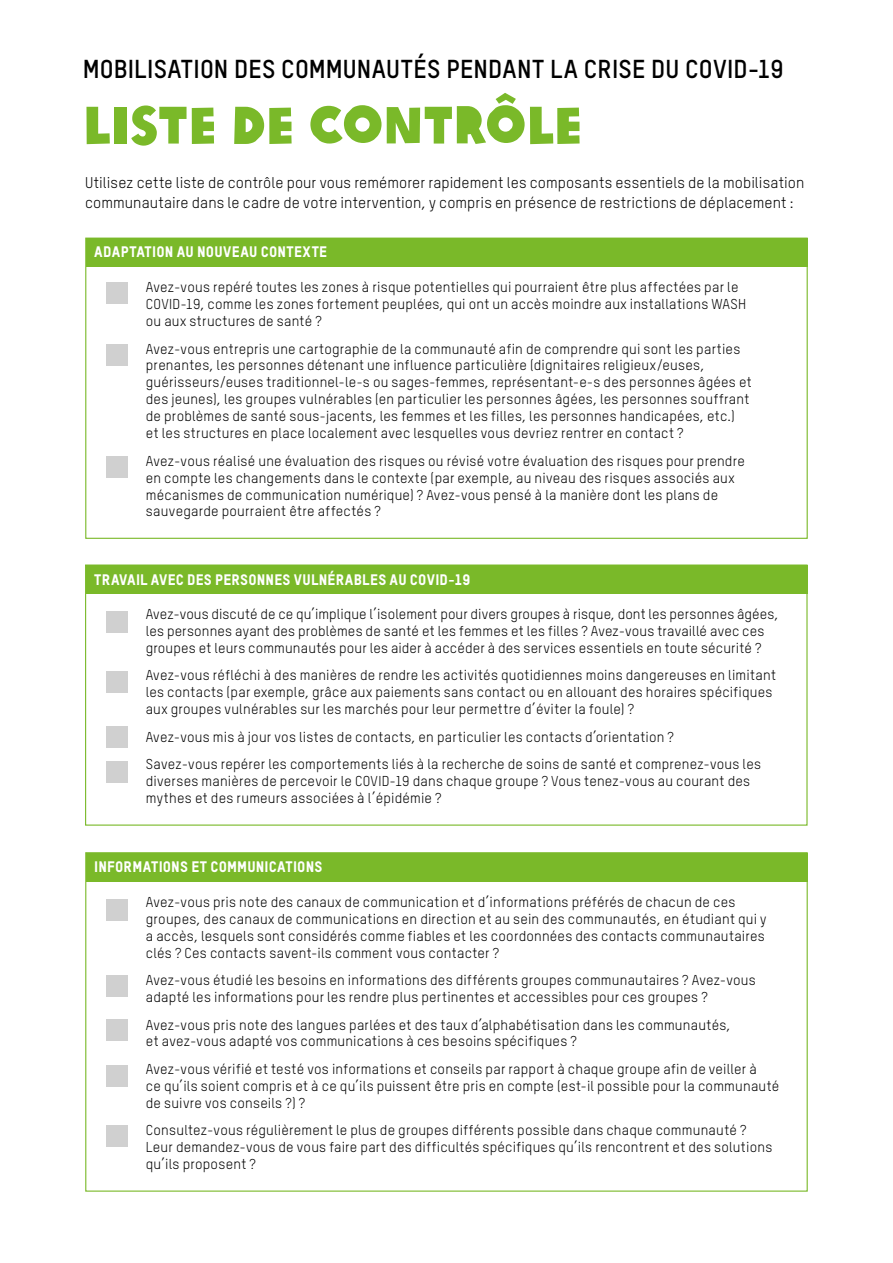
<style>
.page{position:relative;width:893px;height:1263px;background:#fff}
.page>*{position:absolute;margin:0;border:0;box-sizing:border-box;transform-origin:0 0}
.t1{font:51px "Oxfam Global Headline";color:#7ab929}
.t2{font:700 25.5px "Oxfam TSTARPRO";letter-spacing:.005em;color:#000}
.t3{font:15.3px/19.5px "Oxfam TSTARPRO";letter-spacing:.005em;color:#000}
.t4{font:15px "Oxfam TSTARPRO Headline";letter-spacing:.015em;color:#fff}
.t5{font:14.1px/17px "Oxfam TSTARPRO";letter-spacing:.015em;color:#000}
</style>
<div class="page">
<div style="left:86px;top:238px;width:721px;height:29px;background:#7ab929"></div>
<div style="left:107px;top:282px;width:21px;height:22px;background:#d0d0d0"></div>
<div style="left:107px;top:345px;width:21px;height:21px;background:#d0d0d0"></div>
<div style="left:107px;top:456px;width:21px;height:21px;background:#d0d0d0"></div>
<div style="left:86px;top:565px;width:721px;height:29px;background:#7ab929"></div>
<div style="left:107px;top:611px;width:21px;height:21px;background:#d0d0d0"></div>
<div style="left:107px;top:671px;width:21px;height:22px;background:#d0d0d0"></div>
<div style="left:107px;top:761px;width:21px;height:22px;background:#d0d0d0"></div>
<div style="left:107px;top:727px;width:21px;height:21px;background:#d0d0d0"></div>
<div style="left:86px;top:853px;width:721px;height:28px;background:#7ab929"></div>
<div style="left:107px;top:899px;width:21px;height:22px;background:#d0d0d0"></div>
<div style="left:107px;top:976px;width:21px;height:21px;background:#d0d0d0"></div>
<div style="left:107px;top:1065px;width:21px;height:21px;background:#d0d0d0"></div>
<div style="left:107px;top:1019px;width:21px;height:22px;background:#d0d0d0"></div>
<div style="left:107px;top:1125px;width:21px;height:21px;background:#d0d0d0"></div>
<h2 class="t2" style="left:83px;top:53px;width:702px">MOBILISATION DES COMMUNAUTÉS PENDANT LA CRISE DU COVID-19</h2>
<h1 class="t1" style="left:83px;top:81px;width:502px">LISTE DE CONTRÔLE</h1>
<p class="t3" style="left:85px;top:173px;width:721px">Utilisez cette liste de contrôle pour vous remémorer rapidement les composants essentiels de la mobilisation communautaire dans le cadre de votre intervention, y compris en présence de restrictions de déplacement :</p>
<p class="t4" style="left:94px;top:243px;width:234px">ADAPTATION AU NOUVEAU CONTEXTE</p>
<p class="t5" style="left:146px;top:278px;width:602px">Avez-vous repéré toutes les zones à risque potentielles qui pourraient être plus affectées par le<br>COVID-19, comme les zones fortement peuplées, qui ont un accès moindre aux installations WASH ou aux structures de santé ?</p>
<p class="t5" style="left:146px;top:340px;width:607px">Avez-vous entrepris une cartographie de la communauté afin de comprendre qui sont les parties prenantes, les personnes détenant une influence particulière (dignitaires religieux/euses, guérisseurs/euses traditionnel-le-s ou sages-femmes, représentant-e-s des personnes âgées et des jeunes), les groupes vulnérables (en particulier les personnes âgées, les personnes souffrant de problèmes de santé sous-jacents, les femmes et les filles, les personnes handicapées, etc.)<br>et les structures en place localement avec lesquelles vous devriez rentrer en contact ?</p>
<p class="t5" style="left:146px;top:452px;width:600px">Avez-vous réalisé une évaluation des risques ou révisé votre évaluation des risques pour prendre en compte les changements dans le contexte (par exemple, au niveau des risques associés aux mécanismes de communication numérique) ? Avez-vous pensé à la manière dont les plans de sauvegarde pourraient être affectés ?</p>
<p class="t4" style="left:94px;top:570px;width:378px">TRAVAIL AVEC DES PERSONNES VULNÉRABLES AU COVID-19</p>
<p class="t5" style="left:146px;top:605px;width:634px">Avez-vous discuté de ce qu’implique l’isolement pour divers groupes à risque, dont les personnes âgées, les personnes ayant des problèmes de santé et les femmes et les filles ? Avez-vous travaillé avec ces groupes et leurs communautés pour les aider à accéder à des services essentiels en toute sécurité ?</p>
<p class="t5" style="left:146px;top:667px;width:632px">Avez-vous réfléchi à des manières de rendre les activités quotidiennes moins dangereuses en limitant les contacts (par exemple, grâce aux paiements sans contact ou en allouant des horaires spécifiques aux groupes vulnérables sur les marchés pour leur permettre d’éviter la foule) ?</p>
<p class="t5" style="left:146px;top:723px;width:617px;line-height:27.6px">Avez-vous mis à jour vos listes de contacts, en particulier les contacts d’orientation ?<br>Savez-vous repérer les comportements liés à la recherche de soins de santé et comprenez-vous les</p>
<p class="t5" style="left:146px;top:773px;width:606px">diverses manières de percevoir le COVID-19 dans chaque groupe ? Vous tenez-vous au courant des mythes et des rumeurs associées à l’épidémie ?</p>
<p class="t4" style="left:94px;top:857px;width:230px">INFORMATIONS ET COMMUNICATIONS</p>
<p class="t5" style="left:146px;top:893px;width:622px">Avez-vous pris note des canaux de communication et d’informations préférés de chacun de ces groupes, des canaux de communications en direction et au sein des communautés, en étudiant qui y a accès, lesquels sont considérés comme fiables et les coordonnées des contacts communautaires clés ? Ces contacts savent-ils comment vous contacter ?</p>
<p class="t5" style="left:146px;top:971px;width:611px">Avez-vous étudié les besoins en informations des différents groupes communautaires ? Avez-vous adapté les informations pour les rendre plus pertinentes et accessibles pour ces groupes ?</p>
<p class="t5" style="left:146px;top:1016px;width:586px">Avez-vous pris note des langues parlées et des taux d’alphabétisation dans les communautés, et avez-vous adapté vos communications à ces besoins spécifiques ?</p>
<p class="t5" style="left:146px;top:1060px;width:635px">Avez-vous vérifié et testé vos informations et conseils par rapport à chaque groupe afin de veiller à<br>ce qu’ils soient compris et à ce qu’ils puissent être pris en compte (est-il possible pour la communauté de suivre vos conseils ?) ?</p>
<p class="t5" style="left:146px;top:1122px;width:628px">Consultez-vous régulièrement le plus de groupes différents possible dans chaque communauté ?<br>Leur demandez-vous de vous faire part des difficultés spécifiques qu’ils rencontrent et des solutions qu’ils proposent ?</p>
</div>
